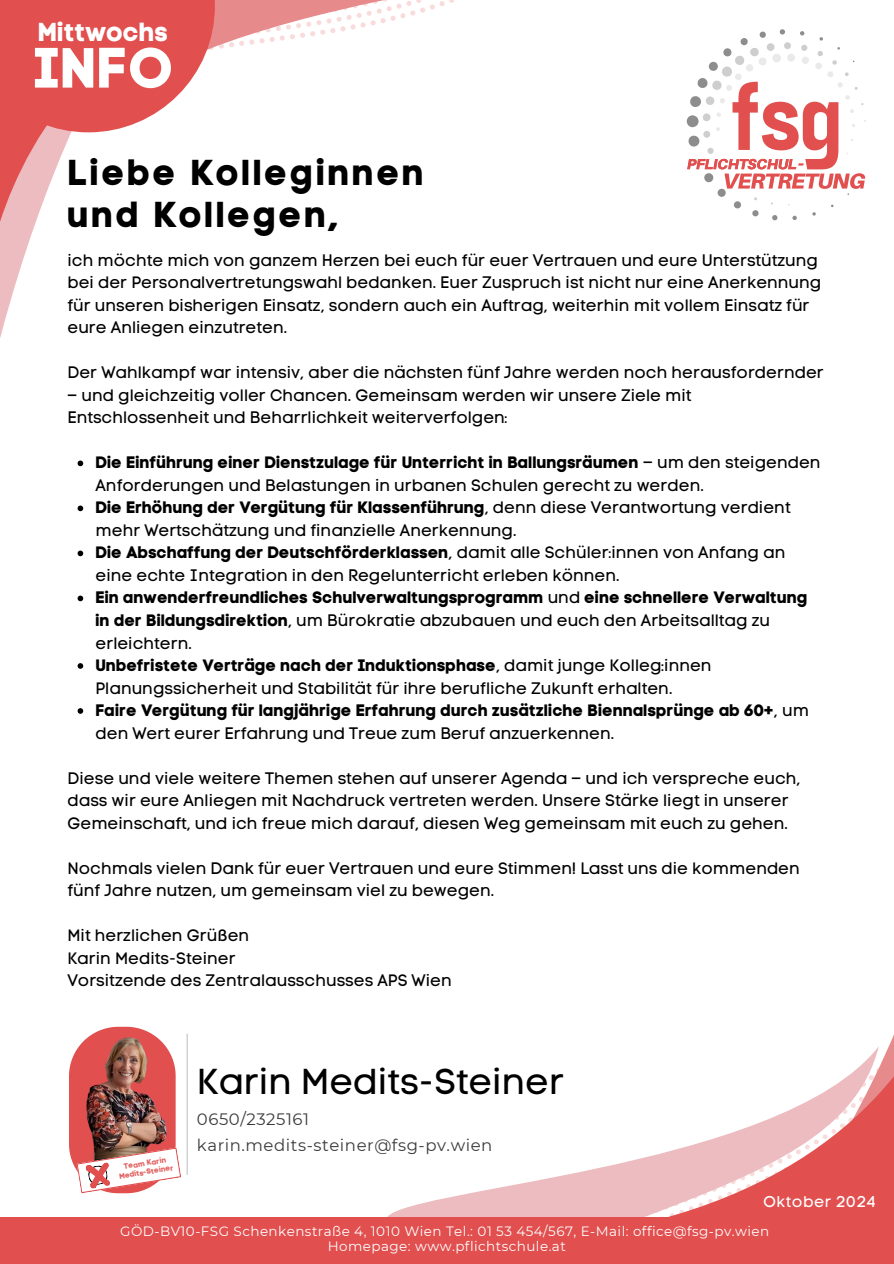
<style>
.page{position:relative;width:894px;height:1264px;background:#fff}
.page>*{position:absolute;margin:0;border:0;box-sizing:border-box;transform-origin:0 0}
.t1{font:56.4px "Code Pro Bold LC";color:#fff}
.t2{font:36px/41.7px "Code Pro Bold LC";letter-spacing:.07em;color:#000}
.t3{font:36px "Code Pro Normal LC";color:#000}
.t4{font:25.95px "Code Pro Bold LC";color:#fff}
.t5{font:16.5px/22.5px "Code Pro Normal LC";color:#000}
.t6{font:16.5px/22.5px "Code Pro Bold LC";color:#000}
.t7{font:16.5px/25.8px "Montserrat";letter-spacing:.035em;color:#3b3b3b}
.t8{font:15.6px "Code Pro Normal LC";letter-spacing:.035em;color:#fff}
.t9{font:13.5px/15.8px "Montserrat";letter-spacing:.035em;color:#fff;text-align:center}
.t10{font:7.65px/8.9px "Code Pro Bold LC";color:#e14f4f;text-align:center}
.s1{font-family:"Code Pro Bold LC"}
.s2{font-family:"Code Pro Normal LC"}
</style>
<div class="page">
<svg style="left:704px;top:29px;width:161px;height:191px"></svg>
<svg style="left:0;top:222px;width:36px;height:116px"></svg>
<svg style="left:0;top:132px;width:97px;height:90px"></svg>
<svg style="left:215px;top:0;width:239px;height:49px"></svg>
<svg style="left:78px;top:460px;width:5px;height:6px"></svg>
<svg style="left:78px;top:505px;width:5px;height:6px"></svg>
<svg style="left:78px;top:550px;width:5px;height:6px"></svg>
<svg style="left:78px;top:595px;width:5px;height:6px"></svg>
<svg style="left:78px;top:663px;width:5px;height:5px"></svg>
<svg style="left:78px;top:708px;width:5px;height:5px"></svg>
<div style="left:0;top:0;width:215px;height:132px;background:#e14f4f"></div>
<svg style="left:878px;top:1037px;width:15px;height:179px;fill:#e14f4f"></svg>
<svg style="left:388px;top:1047px;width:490px;height:169px"></svg>
<hr style="left:186px;top:1033px;width:2px;height:141px;background:#c4c4c4">
<img style="left:69px;top:1026px;width:112px;height:167px">
<div style="left:0;top:1216px;width:893px;height:47px;background:#e14f4f"></div>
<p class="t4" style="left:38px;top:16px;width:132px">Mittwochs</p>
<p class="t1" style="left:32px;top:34px;width:143px">INFO</p>
<p class="t2" style="left:67px;top:151px;width:358px">Liebe Kolleginnen und Kollegen,</p>
<p class="t5" style="left:67px;top:249px;width:755px">ich möchte mich von ganzem Herzen bei euch für euer Vertrauen und eure Unterstützung bei der Personalvertretungswahl bedanken. Euer Zuspruch ist nicht nur eine Anerkennung für unseren bisherigen Einsatz, sondern auch ein Auftrag, weiterhin mit vollem Einsatz für eure Anliegen einzutreten.</p>
<h3 class="t5" style="left:67px;top:361px;width:757px">Der Wahlkampf war intensiv, aber die nächsten fünf Jahre werden noch herausfordernder</h3>
<h3 class="t5" style="left:67px;top:384px;width:625px">– und gleichzeitig voller Chancen. Gemeinsam werden wir unsere Ziele mit<br>Entschlossenheit und Beharrlichkeit weiterverfolgen:</h3>
<p class="t5" style="left:95px;top:451px;width:726px"><span class="s1">Die Einführung einer Dienstzulage für Unterricht in Ballungsräumen</span> – um den steigenden<br>Anforderungen und Belastungen in urbanen Schulen gerecht zu werden.</p>
<p class="t5" style="left:95px;top:496px;width:696px"><span class="s1">Die Erhöhung der Vergütung für Klassenführung</span>, denn diese Verantwortung verdient mehr Wertschätzung und finanzielle Anerkennung.</p>
<h1 class="t5" style="left:95px;top:541px;width:691px"><span class="s1">Die Abschaffung der Deutschförderklassen</span>, damit alle Schüler:innen von Anfang an eine echte Integration in den Regelunterricht erleben können.</h1>
<h4 class="t6" style="left:95px;top:586px;width:713px">Ein anwenderfreundliches Schulverwaltungsprogramm <span class="s2">und</span> eine schnellere Verwaltung in der Bildungsdirektion<span class="s2">, um Bürokratie abzubauen und euch den Arbeitsalltag zu erleichtern.</span></h4>
<h4 class="t5" style="left:95px;top:654px;width:617px"><span class="s1">Unbefristete Verträge nach der Induktionsphase</span>, damit junge Kolleg:innen<br>Planungssicherheit und Stabilität für ihre berufliche Zukunft erhalten.</h4>
<p class="t6" style="left:95px;top:699px;width:714px">Faire Vergütung für langjährige Erfahrung durch zusätzliche Biennalsprünge ab 60+<span class="s2">, um den Wert eurer Erfahrung und Treue zum Beruf anzuerkennen.</span></p>
<p class="t5" style="left:67px;top:766px;width:734px">Diese und viele weitere Themen stehen auf unserer Agenda – und ich verspreche euch, dass wir eure Anliegen mit Nachdruck vertreten werden. Unsere Stärke liegt in unserer<br>Gemeinschaft, und ich freue mich darauf, diesen Weg gemeinsam mit euch zu gehen.</p>
<p class="t5" style="left:67px;top:856px;width:733px">Nochmals vielen Dank für euer Vertrauen und eure Stimmen! Lasst uns die kommenden fünf Jahre nutzen, um gemeinsam viel zu bewegen.</p>
<p class="t5" style="left:67px;top:924px;width:385px">Mit herzlichen Grüßen<br>Karin Medits-Steiner<br>Vorsitzende des Zentralausschusses APS Wien</p>
<h4 class="t3" style="left:197px;top:1060px;width:368px">Karin Medits-Steiner</h4>
<p class="t10" style="left:117px;top:1162px;width:56px;rotate:-9deg">Team Karin<br>Medits-Steiner</p>
<h4 class="t7" style="left:197px;top:1105px;width:297px">0650/2325161 karin.medits-steiner@fsg-pv.wien</h4>
<h4 class="t8" style="left:763px;top:1192px;width:114px">Oktober 2024</h4>
<p class="t9" style="left:120px;top:1222px;width:650px">GÖD-BV10-FSG Schenkenstraße 4, 1010 Wien Tel.: 01 53 454/567, E-Mail: office@fsg-pv.wien<br>Homepage: www.pflichtschule.at</p>
</div>
